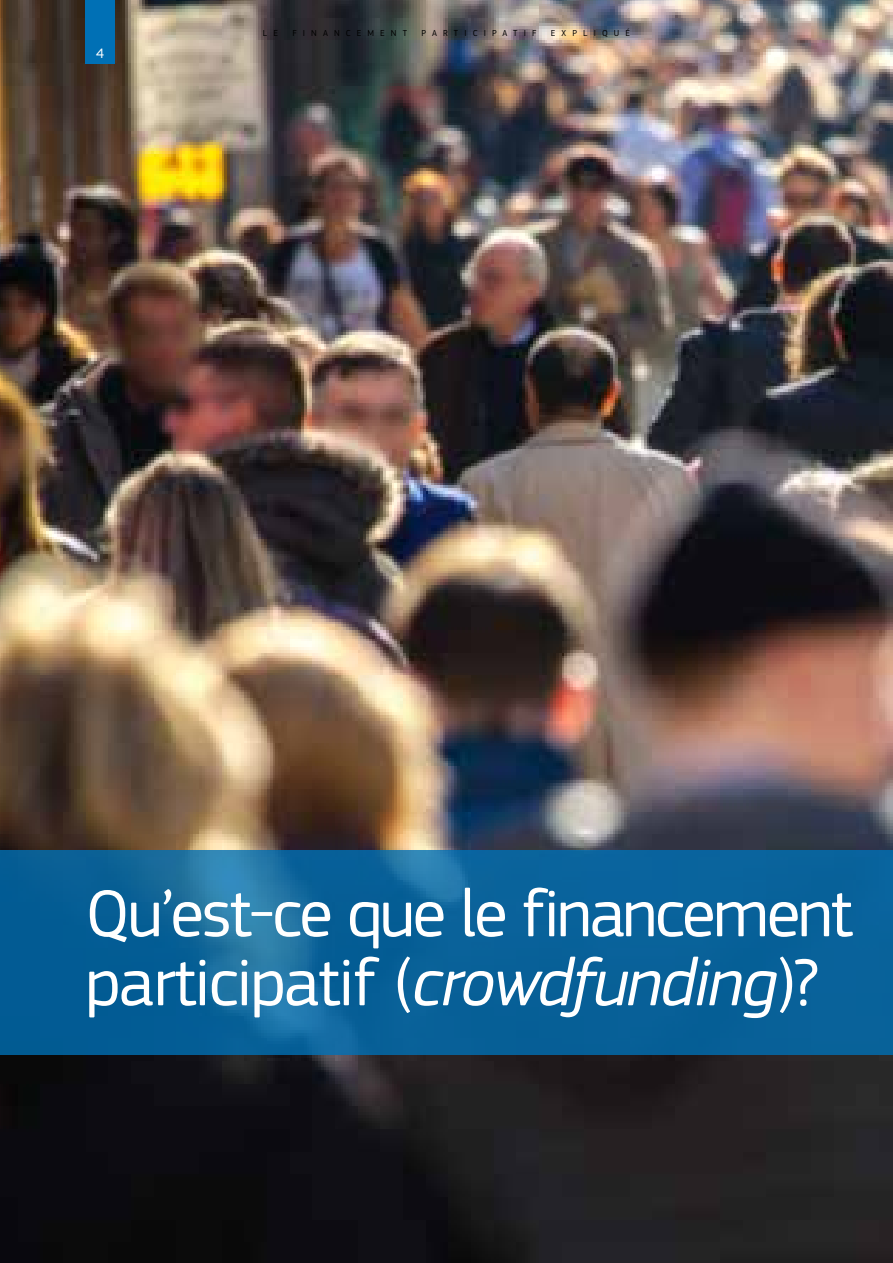
<style>
.page{position:relative;width:893px;height:1263px;background:#fff}
.page>*{position:absolute;margin:0;border:0;box-sizing:border-box;transform-origin:0 0}
.t1{font:69px/69px "EC Square Sans Pro";letter-spacing:-.035em;color:#fff}
.t2{font:14.25px "EC Square Sans Pro";color:#fff}
.t3{font:9px "EC Square Sans Pro";letter-spacing:.68em;color:#000}
.s1{font-style:italic}
</style>
<div class="page">
<img style="left:0;top:0;width:893px;height:1263px">
<svg style="left:0;top:850px;width:893px;height:204px;background:#0b639a"></svg>
<div style="left:85px;top:0;width:30px;height:64px;background:#0070b5"></div>
<p class="t2" style="left:96px;top:45px;width:9px">4</p>
<p class="t3" style="left:263px;top:28px;width:17px">L E</p>
<p class="t3" style="left:292px;top:28px;width:116px">FINANCEMENT</p>
<p class="t3" style="left:421px;top:28px;width:116px">PARTICIPATIF</p>
<p class="t3" style="left:551px;top:28px;width:81px">EXPLIQUÉ</p>
<p class="t1" style="left:85px;top:879px;width:769px">Qu’est-ce que le financement participatif (<span class="s1">crowdfunding</span>)?</p>
</div>
